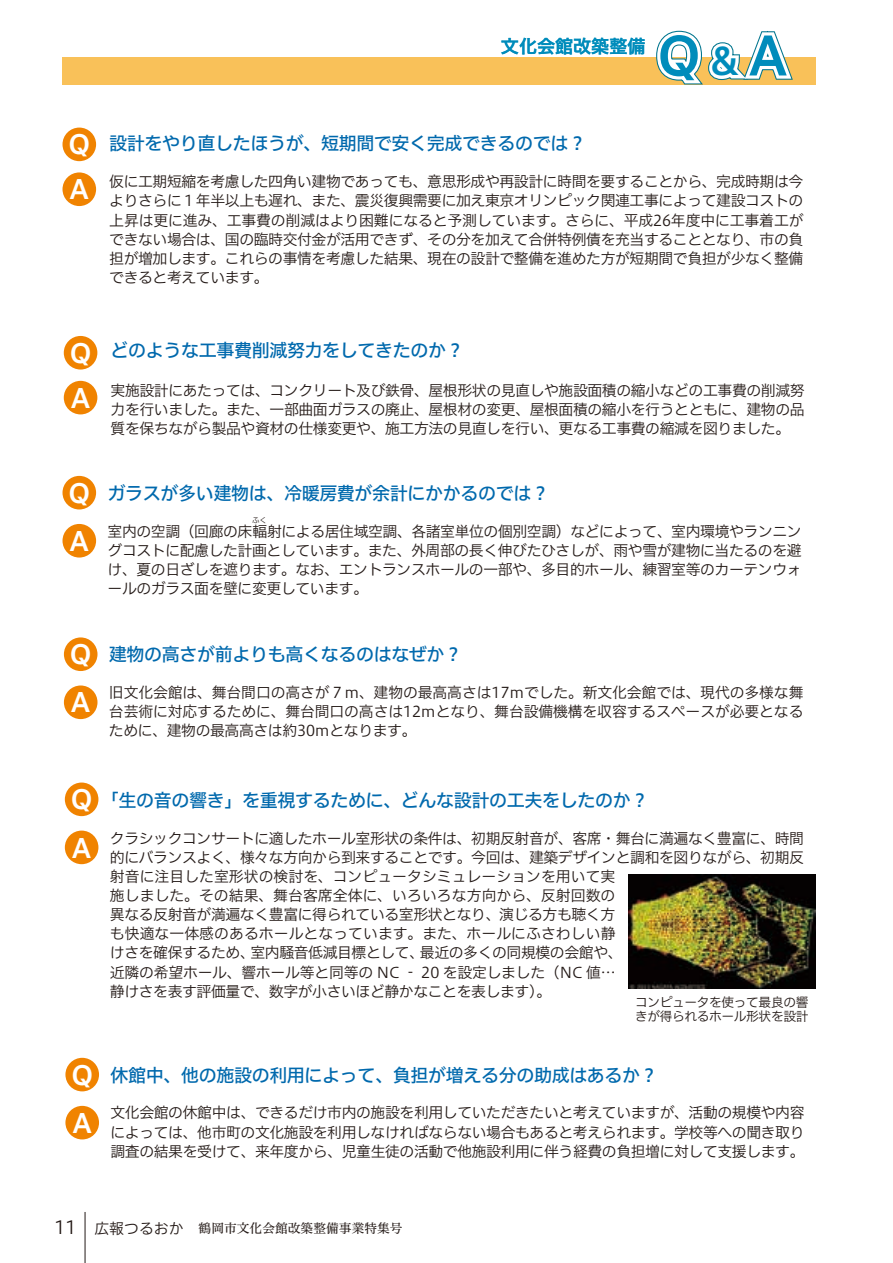
<style>
.page{position:relative;width:893px;height:1263px;background:#fff}
.page>*{position:absolute;margin:0;border:0;box-sizing:border-box;transform-origin:0 0}
.t1{font:53.1px "Hiragino UD Sans F Std N W6";color:#008cbb}
.t2{font:37.2px "Hiragino UD Sans F Std N W6";color:#008cbb}
.t3{font:26.55px/48px "Hiragino UD Sans F Std N W6";color:#fff}
.t4{font:18px "Hiragino UD Sans F Std N W5";letter-spacing:-.025em;color:#0069ad}
.t5{font:18px "Hiragino UD Sans F Std N W6";color:#008cbb}
.t6{font:18px "Hiragino UD Sans F Std N W3";color:#231916}
.t7{font:14.85px/19.2px "Hiragino UD Sans F Std N W3";letter-spacing:-.03em;color:#231916;text-align:justify}
.t8{font:14.85px "Hiragino UD Sans F Std N W3";color:#231916}
.t9{font:14.85px "Hiragino UD Sans F Std N W3";letter-spacing:.005em;color:#231916}
.t10{font:12.75px/14.9px "Hiragino UD Sans F Std N W3";letter-spacing:-.035em;color:#231916}
.t11{font:12.75px "Hiragino UD Serif Std N W4";color:#231916}
.t12{font:7.5px "Hiragino UD Sans F Std N W3";color:#231916}
</style>
<div class="page">
<hr style="left:85px;top:1212px;width:1px;height:51px;background:#231916">
<div style="left:63px;top:128px;width:33px;height:33px;background:#f08300;border-radius:50%"></div>
<div style="left:63px;top:172px;width:33px;height:34px;background:#f08300;border-radius:50%"></div>
<div style="left:64px;top:637px;width:33px;height:34px;background:#f08300;border-radius:50%"></div>
<div style="left:64px;top:685px;width:33px;height:34px;background:#f08300;border-radius:50%"></div>
<div style="left:63px;top:58px;width:753px;height:27px;background:#f9c159"></div>
<svg style="left:652px;top:30px;width:147px;height:55px"></svg>
<div style="left:63px;top:476px;width:33px;height:33px;background:#f08300;border-radius:50%"></div>
<div style="left:63px;top:524px;width:33px;height:33px;background:#f08300;border-radius:50%"></div>
<div style="left:65px;top:1058px;width:34px;height:33px;background:#f08300;border-radius:50%"></div>
<div style="left:65px;top:1106px;width:34px;height:33px;background:#f08300;border-radius:50%"></div>
<div style="left:65px;top:782px;width:33px;height:34px;background:#f08300;border-radius:50%"></div>
<div style="left:65px;top:830px;width:33px;height:34px;background:#f08300;border-radius:50%"></div>
<img style="left:628px;top:874px;width:187px;height:114px">
<img style="left:635px;top:959px;width:175px;height:30px">
<div style="left:64px;top:336px;width:33px;height:33px;background:#f08300;border-radius:50%"></div>
<div style="left:64px;top:381px;width:33px;height:33px;background:#f08300;border-radius:50%"></div>
<p class="t5" style="left:501px;top:33px;width:146px">文化会館改築整備</p>
<h1 class="t1" style="left:657px;top:15px;width:46px">Q</h1>
<h2 class="t2" style="left:711px;top:33px;width:30px">&amp;</h2>
<h1 class="t1" style="left:748px;top:15px;width:41px">A</h1>
<h3 class="t3" style="left:68px;top:121px;width:24px;line-height:44.8px">Q<br>A</h3>
<p class="t4" style="left:109px;top:129px;width:474px">設計をやり直したほうが、短期間で安く完成できるのでは ?</p>
<p class="t7" style="left:109px;top:171px;width:696px">仮に工期短縮を考慮した四角い建物であっても、意思形成や再設計に時間を要することから、完成時期は今よりさらに１年半以上も遅れ、また、震災復興需要に加え東京オリンピック関連工事によって建設コストの上昇は更に進み、工事費の削減はより困難になると予測しています。さらに、平成26年度中に工事着工ができない場合は、国の臨時交付金が活用できず、その分を加えて合併特例債を充当することとなり、市の負担が増加します。これらの事情を考慮した結果、現在の設計で整備を進めた方が短期間で負担が少なく整備できると考えています。</p>
<h3 class="t3" style="left:69px;top:329px;width:24px;line-height:44.8px">Q<br>A</h3>
<p class="t4" style="left:111px;top:337px;width:351px">どのような工事費削減努力をしてきたのか ?</p>
<p class="t7" style="left:111px;top:380px;width:696px">実施設計にあたっては、コンクリート及び鉄骨、屋根形状の見直しや施設面積の縮小などの工事費の削減努力を行いました。また、一部曲面ガラスの廃止、屋根材の変更、屋根面積の縮小を行うとともに、建物の品質を保ちながら製品や資材の仕様変更や、施工方法の見直しを行い、更なる工事費の縮減を図りました。</p>
<h3 class="t3" style="left:68px;top:467px;width:24px">Q<br>A</h3>
<p class="t4" style="left:108px;top:479px;width:439px">ガラスが多い建物は、冷暖房費が余計にかかるのでは ?</p>
<p class="t7" style="left:108px;top:521px;width:696px">室内の空調（回廊の床輻射による居住域空調、各諸室単位の個別空調）などによって、室内環境やランニン</p>
<p class="t12" style="left:252px;top:514px;width:16px">ふく</p>
<p class="t7" style="left:108px;top:540px;width:696px">グコストに配慮した計画としています。また、外周部の長く伸びたひさしが、雨や雪が建物に当たるのを避け、夏の日ざしを遮ります。なお、エントランスホールの一部や、多目的ホール、練習室等のカーテンウォールのガラス面を壁に変更しています。</p>
<h3 class="t3" style="left:70px;top:629px;width:24px">Q<br>A</h3>
<p class="t4" style="left:109px;top:641px;width:355px">建物の高さが前よりも高くなるのはなぜか?</p>
<p class="t7" style="left:109px;top:682px;width:696px">旧文化会館は、舞台間口の高さが７ｍ、建物の最高高さは17ｍでした。新文化会館では、現代の多様な舞台芸術に対応するために、舞台間口の高さは12ｍとなり、舞台設備機構を収容するスペースが必要となるために、建物の最高高さは約30ｍとなります。</p>
<h3 class="t3" style="left:70px;top:774px;width:24px">Q<br>A</h3>
<h3 class="t3" style="left:71px;top:1049px;width:24px">Q<br>A</h3>
<p class="t4" style="left:101px;top:786px;width:545px">「生の音の響き」を重視するために、どんな設計の工夫をしたのか ?</p>
<p class="t7" style="left:110px;top:827px;width:696px">クラシックコンサートに適したホール室形状の条件は、初期反射音が、客席・舞台に満遍なく豊富に、時間</p>
<p class="t7" style="left:110px;top:847px;width:696px">的にバランスよく、様々な方向から到来することです。今回は、建築デザインと調和を図りながら、初期反</p>
<p class="t8" style="left:110px;top:865px;width:507px">射音に注目した室形状の検討を、コンピュータシミュレーションを用いて実</p>
<p class="t9" style="left:110px;top:884px;width:507px">施しました。その結果、舞台客席全体に、いろいろな方向から、反射回数の</p>
<p class="t7" style="left:110px;top:904px;width:507px">異なる反射音が満遍なく豊富に得られている室形状となり、演じる方も聴く方</p>
<p class="t8" style="left:110px;top:922px;width:507px">も快適な一体感のあるホールとなっています。また、ホールにふさわしい静</p>
<p class="t7" style="left:420px;top:942px;width:204px">最近の多くの同規模の会館や、</p>
<p class="t7" style="left:250px;top:942px;width:175px">室内騒音低減目標として、</p>
<p class="t7" style="left:110px;top:942px;width:507px;text-align:left">けさを確保するため、<br>近隣の希望ホール、響ホール等と同等の NC ‐ 20 を設定しました（NC 値...静けさを表す評価量で、数字が小さいほど静かなことを表します。(</p>
<p class="t10" style="left:635px;top:994px;width:175px">コンピュータを使って最良の響きが得られるホール形状を設計</p>
<p class="t4" style="left:111px;top:1061px;width:549px">休館中、他の施設の利用によって、負担が増える分の助成はあるか?</p>
<p class="t7" style="left:111px;top:1102px;width:696px">文化会館の休館中は、できるだけ市内の施設を利用していただきたいと考えていますが、活動の規模や内容によっては、他市町の文化施設を利用しなければならない場合もあると考えられます。学校等への聞き取り調査の結果を受けて、来年度から、児童生徒の活動で他施設利用に伴う経費の負担増に対して支援します。</p>
<p class="t6" style="left:55px;top:1213px;width:23px">11</p>
<p class="t7" style="left:94px;top:1217px;width:106px">広報つるおか　</p>
<p class="t11" style="left:199px;top:1218px;width:206px">鶴岡市文化会館改築整備事業特集号</p>
</div>
